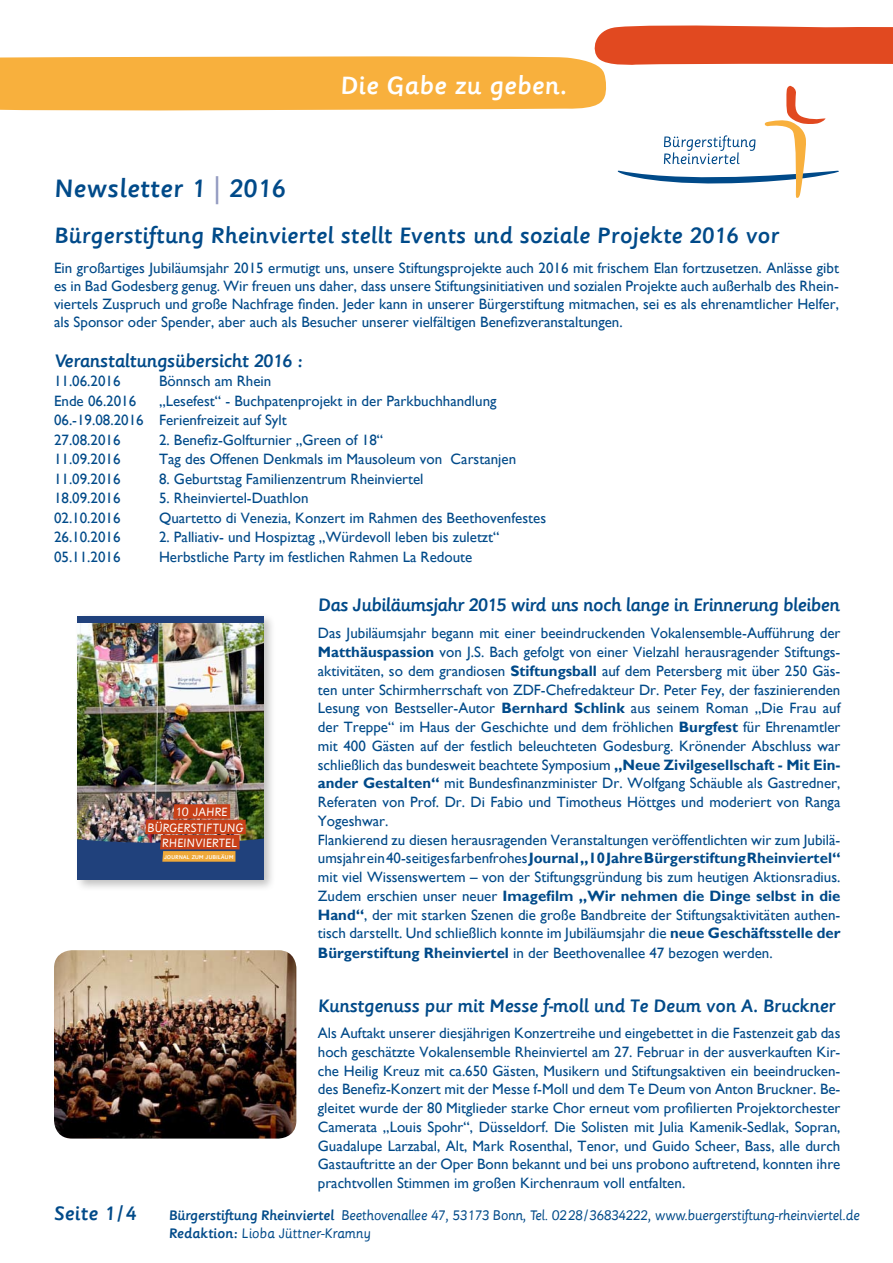
<style>
.page{position:relative;width:893px;height:1263px;background:#fff}
.page>*{position:absolute;margin:0;border:0;box-sizing:border-box;transform-origin:0 0}
.t1{font:500 27.15px "Sassoon Primary Com";letter-spacing:.005em;color:#004a89}
.t2{font:500 27px "Sassoon Primary Com";color:#fff}
.t3{font:500 24px "Sassoon Primary Com";letter-spacing:-.005em;color:#004a89}
.t4{font:500 21px "Sassoon Primary Com";letter-spacing:.005em;color:#004a89}
.t5{font:500 19.5px "Sassoon Primary Com";letter-spacing:-.025em;color:#004a89}
.t6{font:15px/18.8px "Gill Sans";color:#004a89}
.t7{font:14.85px/17.9px "Sassoon Primary Com";letter-spacing:-.025em;color:#004a89}
.t8{font:13.05px "Sassoon Primary Com";color:#fff}
.t9{font:500 6px "Sassoon Primary Com";color:#fff}
.s1{color:#929ac0}
.s2{font-weight:700}
.s3{font-weight:500}
</style>
<div class="page">
<svg style="left:0;top:25px;width:893px;height:173px"></svg>
<img style="left:54px;top:950px;width:242px;height:188px">
<div style="left:74px;top:613px;width:208px;height:285px;background:#000;opacity:.25"></div>
<img style="left:78px;top:623px;width:186px;height:181px">
<img style="left:78px;top:804px;width:186px;height:76px">
<div style="left:78px;top:617px;width:186px;height:6px;background:#20417c"></div>
<h1 class="t1" style="left:54px;top:173px;width:233px">Newsletter 1 <span class="s1">|</span> 2016</h1>
<h2 class="t2" style="left:340px;top:70px;width:228px">Die Gabe zu geben.</h2>
<h3 class="t3" style="left:54px;top:222px;width:727px">Bürgerstiftung Rheinviertel stellt Events und soziale Projekte 2016 vor</h3>
<p class="t6" style="left:54px;top:259px;width:786px;line-height:18px;text-align:justify">Ein großartiges Jubiläumsjahr 2015 ermutigt uns, unsere Stiftungsprojekte auch 2016 mit frischem Elan fortzusetzen. Anlässe gibt es in Bad Godesberg genug. Wir freuen uns daher, dass unsere Stiftungsinitiativen und sozialen Projekte auch außerhalb des Rhein&shy;viertels Zuspruch und große Nachfrage finden. Jeder kann in unserer Bürgerstiftung mitmachen, sei es als ehrenamtlicher Helfer, als Sponsor oder Spender, aber auch als Besucher unserer vielfältigen Benefizveranstaltungen.</p>
<h3 class="t5" style="left:54px;top:349px;width:250px">Veranstaltungsübersicht 2016 :</h3>
<p class="t6" style="left:54px;top:372px;width:68px">11.06.2016</p>
<p class="t6" style="left:159px;top:372px;width:114px">Bönnsch am Rhein</p>
<p class="t6" style="left:54px;top:391px;width:84px">Ende 06.2016</p>
<p class="t6" style="left:54px;top:391px;width:444px;line-height:19.5px;text-indent:105px">„Lesefest“ - Buchpatenprojekt in der Parkbuchhandlung<br>06.-19.08.2016 Ferienfreizeit auf Sylt<br>27.08.2016</p>
<p class="t6" style="left:159px;top:430px;width:226px">2. Benefiz-Golfturnier „Green of 18“</p>
<p class="t6" style="left:54px;top:450px;width:68px">11.09.2016</p>
<p class="t6" style="left:159px;top:450px;width:359px">Tag des Offenen Denkmals im Mausoleum von Carstanjen</p>
<p class="t6" style="left:54px;top:469px;width:68px">11.09.2016</p>
<p class="t6" style="left:159px;top:469px;width:266px">8. Geburtstag Familienzentrum Rheinviertel</p>
<p class="t6" style="left:54px;top:489px;width:68px">18.09.2016</p>
<p class="t6" style="left:159px;top:489px;width:151px">5. Rheinviertel-Duathlon</p>
<p class="t6" style="left:54px;top:508px;width:68px">02.10.2016</p>
<p class="t6" style="left:159px;top:508px;width:389px">Quartetto di Venezia, Konzert im Rahmen des Beethovenfestes</p>
<p class="t6" style="left:54px;top:528px;width:68px">26.10.2016</p>
<p class="t6" style="left:159px;top:528px;width:342px">2. Palliativ- und Hospiztag „Würdevoll leben bis zuletzt“</p>
<p class="t6" style="left:54px;top:547px;width:68px">05.11.2016</p>
<p class="t6" style="left:159px;top:547px;width:315px">Herbstliche Party im festlichen Rahmen La Redoute</p>
<p class="t8" style="left:175px;top:804px;width:54px">10 JAHRE</p>
<p class="t8" style="left:162px;top:835px;width:77px">RHEINVIERTEL</p>
<p class="t9" style="left:164px;top:853px;width:71px">JOURNAL ZUM JUBILÄUM</p>
<p class="t8" style="left:147px;top:820px;width:98px">BÜRGERSTIFTUNG</p>
<h3 class="t5" style="left:318px;top:594px;width:524px">Das Jubiläumsjahr 2015 wird uns noch lange in Erinnerung bleiben</h3>
<p class="t6" style="left:318px;top:624px;width:524px">Das Jubiläumsjahr begann mit einer beeindruckenden Vokalensemble-Aufführung der <span class="s2">Matthäuspassion</span> von J.S. Bach gefolgt von einer Vielzahl herausragender Stiftungs&shy;aktivitäten, so dem grandiosen <span class="s2">Stiftungsball</span> auf dem Petersberg mit über 250 Gäs&shy;ten unter Schirmherrschaft von ZDF-Chefredakteur Dr. Peter Fey, der faszinierenden Lesung von Bestseller-Autor <span class="s2">Bernhard Schlink</span> aus seinem Roman „Die Frau auf der Treppe“ im Haus der Geschichte und dem fröhlichen <span class="s2">Burgfest</span> für Ehrenamtler mit 400 Gästen auf der festlich beleuchteten Godesburg. Krönender Abschluss war schließlich das bundesweit beachtete Symposium <span class="s2">„Neue Zivilgesellschaft - Mit Ein&shy;ander Gestalten“</span> mit Bundesfinanzminister Dr. Wolfgang Schäuble als Gastredner, Referaten von Prof. Dr. Di Fabio und Timotheus Höttges und moderiert von Ranga Yogeshwar.<br>Flankierend zu diesen herausragenden Veranstaltungen veröffentlichten wir zum Jubilä&shy;umsjahr ein 40-seitiges farbenfrohes <span class="s2">Journal „10 Jahre Bürgerstiftung Rheinviertel“ </span>mit viel Wissenswertem – von der Stiftungsgründung bis zum heutigen Aktionsradius.<br>Zudem erschien unser neuer <span class="s2">Imagefilm „Wir nehmen die Dinge selbst in die Hand“</span>, der mit starken Szenen die große Bandbreite der Stiftungsaktivitäten authen&shy;tisch darstellt. Und schließlich konnte im Jubiläumsjahr die <span class="s2">neue Geschäftsstelle der Bürgerstiftung Rheinviertel</span> in der Beethovenallee 47 bezogen werden.</p>
<h3 class="t5" style="left:318px;top:994px;width:519px">Kunstgenuss pur mit Messe f-moll und Te Deum von A. Bruckner</h3>
<p class="t6" style="left:318px;top:1024px;width:524px;text-align:justify">Als Auftakt unserer diesjährigen Konzertreihe und eingebettet in die Fastenzeit gab das hoch geschätzte Vokalensemble Rheinviertel am 27. Februar in der ausverkauften Kir&shy;che Heilig Kreuz mit ca.650 Gästen, Musikern und Stiftungsaktiven ein beeindrucken&shy;des Benefiz-Konzert mit der Messe f-Moll und dem Te Deum von Anton Bruckner. Be&shy;gleitet wurde der 80 Mitglieder starke Chor erneut vom profilierten Projektorchester Camerata „Louis Spohr“, Düsseldorf. Die Solisten mit Julia Kamenik-Sedlak, Sopran, Guadalupe Larzabal, Alt, Mark Rosenthal, Tenor, und Guido Scheer, Bass, alle durch Gastauftritte an der Oper Bonn bekannt und bei uns probono auftretend, konnten ihre prachtvollen Stimmen im großen Kirchenraum voll entfalten.</p>
<h3 class="t4" style="left:54px;top:1201px;width:84px">Seite 1/4</h3>
<p class="t7" style="left:169px;top:1206px;width:693px"><span class="s3">Bürgerstiftung Rheinviertel</span> Beethovenallee 47, 53173 Bonn, Tel. 0228/36834222, www.buergerstiftung-rheinviertel.de<br><span class="s3">Redaktion:</span> Lioba Jüttner-Kramny</p>
</div>
